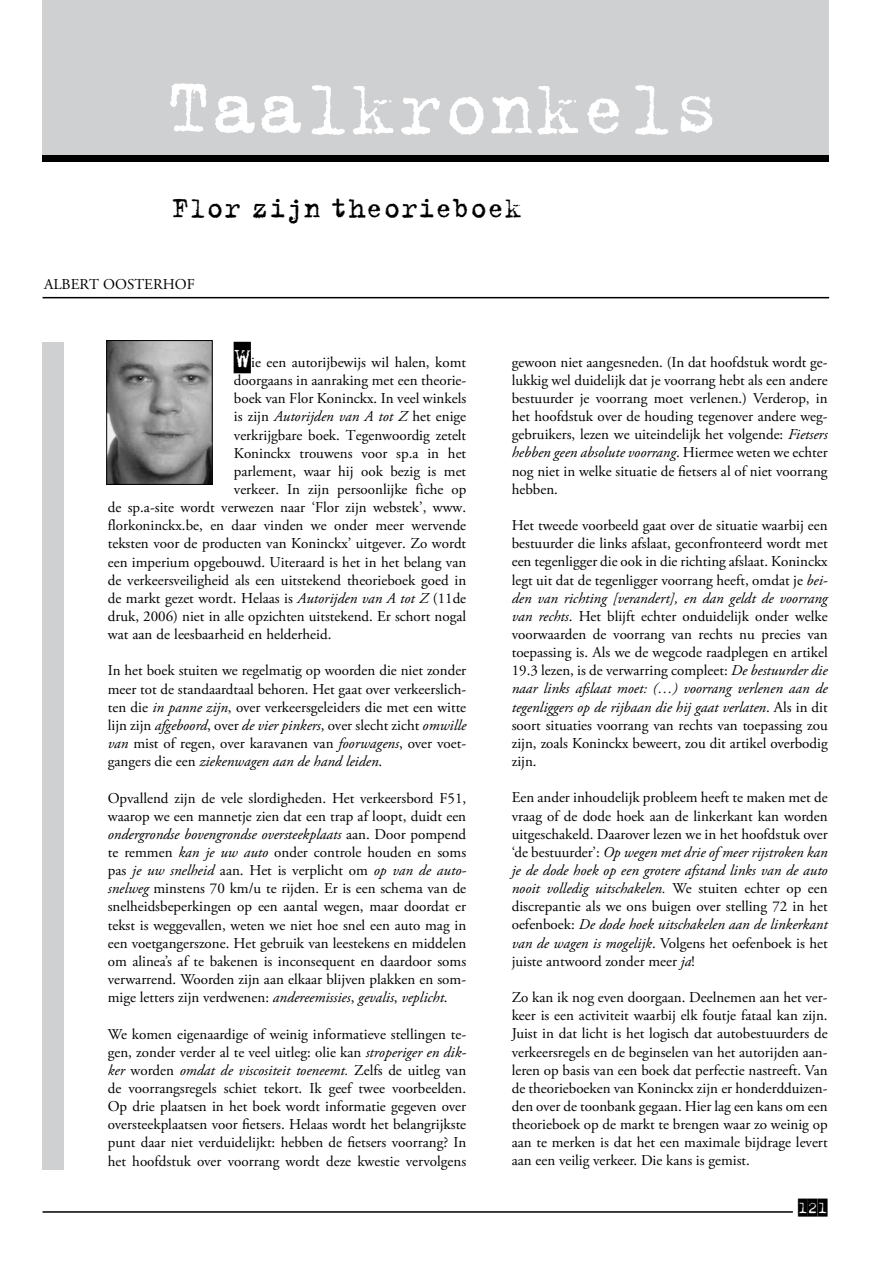
<style>
.page{position:relative;width:893px;height:1263px;background:#fff}
.page>*{position:absolute;margin:0;border:0;box-sizing:border-box;transform-origin:0 0}
.t1{font:84px "Trixie";color:#fff}
.t2{font:31.5px "Trixie";color:#000}
.t3{font:18px "Trixie Cameo";color:#000}
.t4{font:15px/18.1px "Adobe Garamond Pro";color:#000;text-align:justify}
.t5{font:italic 15px "Adobe Garamond Pro";color:#000}
.s1{font-family:"Trixie Cameo";font-size:31.5px}
.s2{font-style:normal}
.s3{font-style:italic}
</style>
<div class="page">
<hr style="left:43px;top:1211px;width:750px;height:2px;background:#000">
<div style="left:43px;top:0;width:786px;height:162px;background:#cfd0d2"></div>
<hr style="left:43px;top:297px;width:786px;height:1px;background:#000">
<div style="left:43px;top:342px;width:21px;height:827px;background:#cfd0d2"></div>
<div style="left:43px;top:155px;width:786px;height:7px;background:#000"></div>
<img style="left:108px;top:342px;width:103px;height:141px">
<div style="left:106px;top:340px;width:107px;height:145px;border:1px solid #000"></div>
<h1 class="t1" style="left:165px;top:53px;width:556px">Taalkronkels</h1>
<h2 class="t2" style="left:172px;top:187px;width:352px">Flor zijn theorieboek</h2>
<p class="t4" style="left:44px;top:275px;width:152px">albert oosterh of</p>
<p class="t4" style="left:234px;top:354px;width:234px"><span class="s1">W</span>ie een autorijbewijs wil halen, komt</p>
<p class="t4" style="left:234px;top:372px;width:234px">doorgaans in aanraking met een theorie-</p>
<p class="t4" style="left:234px;top:390px;width:234px">boek van Flor Koninckx. In veel winkels</p>
<p class="t5" style="left:234px;top:408px;width:234px"><span class="s2">is zijn</span> Autorijden van A tot Z <span class="s2">het enige</span></p>
<p class="t4" style="left:234px;top:426px;width:234px">verkrijgbare boek. Tegenwoordig zetelt</p>
<p class="t4" style="left:234px;top:444px;width:234px">Koninckx trouwens voor sp.a in het</p>
<p class="t4" style="left:234px;top:462px;width:234px">parlement, waar hij ook bezig is met</p>
<p class="t4" style="left:234px;top:481px;width:234px">verkeer. In zijn persoonlijke fiche op</p>
<p class="t4" style="left:108px;top:499px;width:360px">de sp.a-site wordt verwezen naar ‘Flor zijn webstek’, www.</p>
<p class="t4" style="left:108px;top:517px;width:360px">florkoninckx.be, en daar vinden we onder meer wervende</p>
<p class="t4" style="left:108px;top:535px;width:360px">teksten voor de producten van Koninckx’ uitgever. Zo wordt</p>
<p class="t4" style="left:108px;top:553px;width:360px">een imperium opgebouwd. Uiteraard is het in het belang van</p>
<p class="t4" style="left:108px;top:571px;width:360px">de verkeersveiligheid als een uitstekend theorieboek goed in</p>
<p class="t4" style="left:108px;top:590px;width:360px">de markt gezet wordt. Helaas is <span class="s3">Autorijden van A tot Z</span> (11de</p>
<p class="t4" style="left:108px;top:608px;width:360px">druk, 2006) niet in alle opzichten uitstekend. Er schort nogal</p>
<p class="t4" style="left:108px;top:626px;width:225px">wat aan de leesbaarheid en helderheid.</p>
<p class="t4" style="left:108px;top:662px;width:360px">In het boek stuiten we regelmatig op woorden die niet zonder meer tot de standaardtaal behoren. Het gaat over verkeerslich&shy;ten die <span class="s3">in panne zijn</span>, over verkeersgeleiders die met een witte lijn zijn <span class="s3">afgeboord</span>, over <span class="s3">de vier pinkers</span>, over slecht zicht <span class="s3">omwille van</span> mist of regen, over karavanen van <span class="s3">foorwagens</span>, over voet&shy;gangers die een <span class="s3">ziekenwagen aan de hand leiden</span>.</p>
<p class="t4" style="left:108px;top:789px;width:360px">Opvallend zijn de vele slordigheden. Het verkeersbord F51, waarop we een mannetje zien dat een trap af loopt, duidt een <span class="s3">ondergrondse bovengrondse oversteekplaats</span> aan. Door pompend te remmen <span class="s3">kan je uw auto</span> onder controle houden en soms pas <span class="s3">je uw snelheid</span> aan. Het is verplicht om <span class="s3">op van de auto&shy;snelweg</span> minstens 70 km/u te rijden. Er is een schema van de snelheidsbeperkingen op een aantal wegen, maar doordat er tekst is weggevallen, weten we niet hoe snel een auto mag in een voetgangerszone. Het gebruik van leestekens en middelen om alinea’s af te bakenen is inconsequent en daardoor soms verwarrend. Woorden zijn aan elkaar blijven plakken en som&shy;mige letters zijn verdwenen: <span class="s3">andereemissies</span>, <span class="s3">gevalis</span>, <span class="s3">veplicht</span>.</p>
<p class="t4" style="left:108px;top:1025px;width:360px">We komen eigenaardige of weinig informatieve stellingen te&shy;gen, zonder verder al te veel uitleg: olie kan <span class="s3">stroperiger en dik&shy;ker</span> worden <span class="s3">omdat de viscositeit toeneemt.</span> Zelfs de uitleg van de voorrangsregels schiet tekort. Ik geef twee voorbeelden.<br>Op drie plaatsen in het boek wordt informatie gegeven over oversteekplaatsen voor fietsers. Helaas wordt het belangrijkste punt daar niet verduidelijkt: hebben de fietsers voorrang? In het hoofdstuk over voorrang wordt deze kwestie vervolgens</p>
<p class="t4" style="left:512px;top:353px;width:317px">gewoon niet aangesneden. (In dat hoofdstuk wordt ge&shy;lukkig wel duidelijk dat je voorrang hebt als een andere bestuurder je voorrang moet verlenen.) Verderop, in het hoofdstuk over de houding tegenover andere weg&shy;gebruikers, lezen we uiteindelijk het volgende: <span class="s3">Fietsers hebben geen absolute voorrang</span>. Hiermee weten we echter nog niet in welke situatie de fietsers al of niet voorrang hebben.</p>
<p class="t4" style="left:512px;top:517px;width:318px">Het tweede voorbeeld gaat over de situatie waarbij een bestuurder die links afslaat, geconfronteerd wordt met een tegenligger die ook in die richting afslaat. Koninckx legt uit dat de tegenligger voorrang heeft, omdat je <span class="s3">bei&shy;den van richting [verandert], en dan geldt de voorrang van rechts</span>. Het blijft echter onduidelijk onder welke voorwaarden de voorrang van rechts nu precies van toepassing is. Als we de wegcode raadplegen en artikel 19.3 lezen, is de verwarring compleet: <span class="s3">De bestuurder die naar links afslaat moet: (…) voorrang verlenen aan de tegenliggers op de rijbaan die hij gaat verlaten</span>. Als in dit soort situaties voorrang van rechts van toepassing zou zijn, zoals Koninckx beweert, zou dit artikel overbodig zijn.</p>
<p class="t4" style="left:512px;top:789px;width:317px">Een ander inhoudelijk probleem heeft te maken met de vraag of de dode hoek aan de linkerkant kan worden uitgeschakeld. Daarover lezen we in het hoofdstuk over ‘de bestuurder’: <span class="s3">Op wegen met drie of meer rijstroken kan je de dode hoek op een grotere afstand links van de auto nooit volledig uitschakelen.</span> We stuiten echter op een discrepantie als we ons buigen over stelling 72 in het oefenboek: <span class="s3">De dode hoek uitschakelen aan de linkerkant van de wagen is mogelijk</span>. Volgens het oefenboek is het juiste antwoord zonder meer <span class="s3">ja</span>!</p>
<p class="t4" style="left:512px;top:989px;width:317px">Zo kan ik nog even doorgaan. Deelnemen aan het ver&shy;keer is een activiteit waarbij elk foutje fataal kan zijn.<br>Juist in dat licht is het logisch dat autobestuurders de verkeersregels en de beginselen van het autorijden aan&shy;leren op basis van een boek dat perfectie nastreeft. Van de theorieboeken van Koninckx zijn er honderdduizen&shy;den over de toonbank gegaan. Hier lag een kans om een theorieboek op de markt te brengen waar zo weinig op aan te merken is dat het een maximale bijdrage levert aan een veilig verkeer. Die kans is gemist.</p>
<p class="t3" style="left:798px;top:1197px;width:31px">121</p>
</div>
